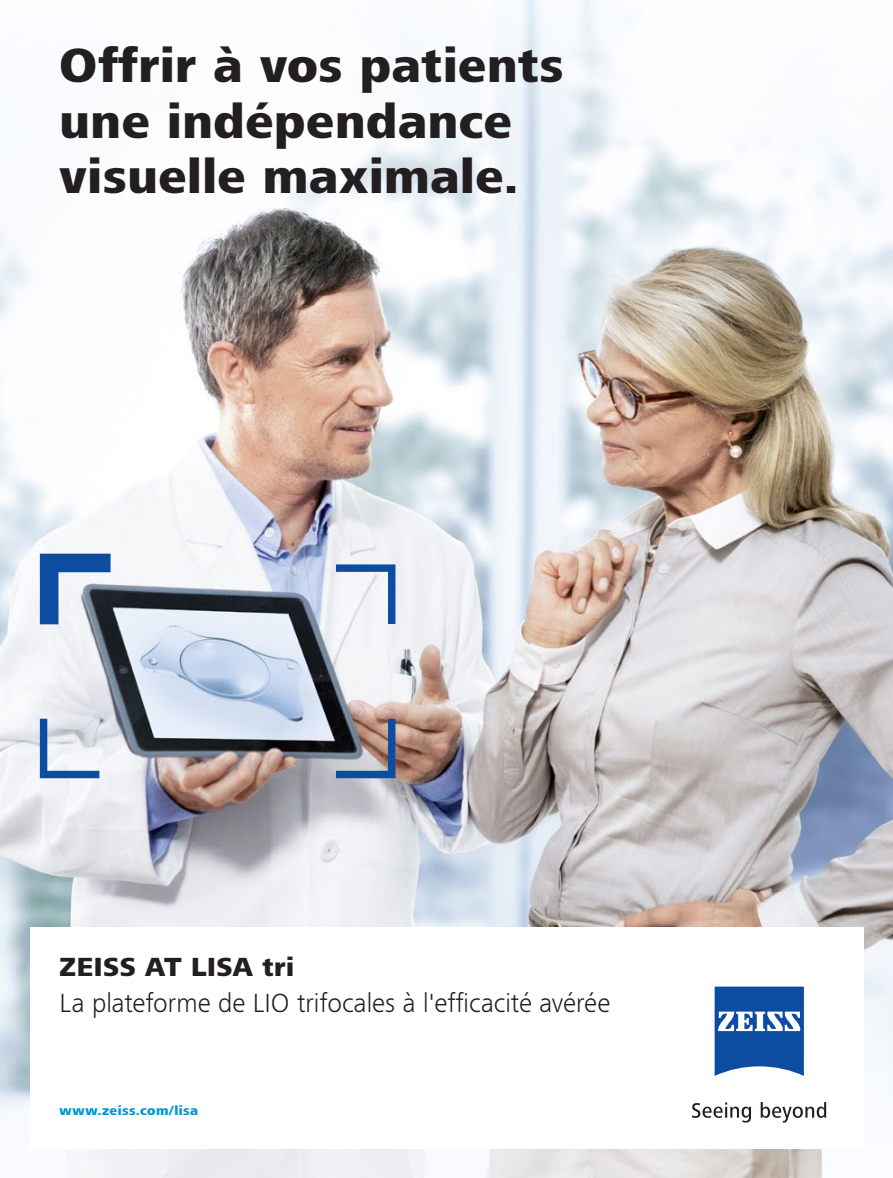
<style>
.page{position:relative;width:893px;height:1178px;background:#fff}
.page>*{position:absolute;margin:0;border:0;box-sizing:border-box;transform-origin:0 0}
.t1{font:800 49.5px/55.5px "ZEISS Frutiger Next W1 G";letter-spacing:.015em;color:#231f20}
.t2{font:300 27px "ZEISS Frutiger Next W1 G";color:#231f20}
.t3{font:800 27px "ZEISS Frutiger Next W1 G";letter-spacing:.015em;color:#231f20}
.t4{font:800 13.5px "ZEISS Frutiger Next W1 G";letter-spacing:.03em;color:#0095d9}
</style>
<div class="page">
<img style="left:0;top:0;width:893px;height:1178px">
<div style="left:30px;top:927px;width:833px;height:221px;background:#fff"></div>
<svg style="left:715px;top:986px;width:89px;height:90px"></svg>
<svg style="left:692px;top:1102px;width:59px;height:20px"></svg>
<svg style="left:761px;top:1102px;width:65px;height:20px"></svg>
<svg style="left:40px;top:554px;width:71px;height:70px"></svg>
<svg style="left:40px;top:719px;width:59px;height:59px"></svg>
<svg style="left:336px;top:564px;width:59px;height:60px"></svg>
<svg style="left:336px;top:719px;width:59px;height:59px"></svg>
<p class="t1" style="left:60px;top:36px;width:506px">Offrir à vos patients une indépendance visuelle maximale.</p>
<p class="t3" style="left:60px;top:948px;width:236px">ZEISS AT LISA tri</p>
<p class="t2" style="left:60px;top:984px;width:552px">La plateforme de LIO trifocales à l'efficacité avérée</p>
<p class="t4" style="left:60px;top:1101px;width:140px">www.zeiss.com/lisa</p>
</div>
